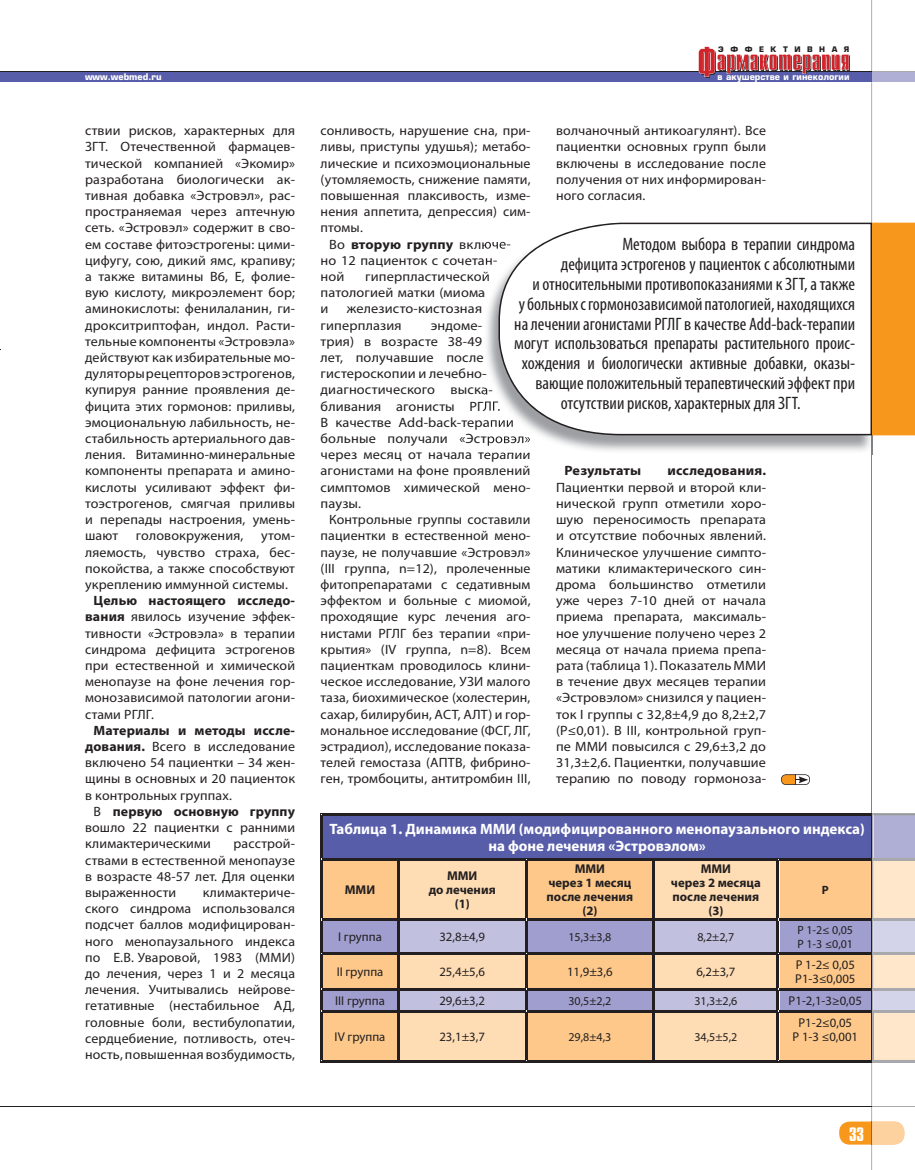
<style>
.page{position:relative;width:915px;height:1170px;background:#fff}
.page>*{position:absolute;margin:0;border:0;box-sizing:border-box;transform-origin:0 0}
.t1{font:19.5px "Star C";color:#fff}
.t2{font:condensed 18px "Myriad Pro";color:#231f20}
.t3{font:700 15px/16.5px "Myriad Pro";color:#fff;text-align:center}
.t4{font:13.5px/16.2px "Myriad Pro";letter-spacing:.01em;color:#231f20;text-align:justify}
.t5{font:13.5px/16.2px "Myriad Pro";letter-spacing:.01em;color:#231f20;text-align:justify;scale:1.04 1}
.t6{font:13.5px/16.2px "Myriad Pro";letter-spacing:.01em;color:#231f20;text-align:justify;scale:1.05 1}
.t7{font:13.5px/16.2px "Myriad Pro";letter-spacing:.01em;color:#231f20;scale:1.06 1}
.t8{font:700 13.5px "Myriad Pro";letter-spacing:.01em;color:#231f20;scale:1.05 1}
.t9{font:12.75px/14.1px "Myriad Pro";color:#231f20}
.t10{font:700 12.75px/14.1px "Myriad Pro";color:#231f20;text-align:center}
.t11{font:12px/13.2px "Myriad Pro";color:#231f20}
.t12{font:700 12px "Myriad Pro";color:#231f20}
.t13{font:700 9px "Europe";color:#fff}
.t14{font:700 7.5px "Europe";letter-spacing:.87em;color:#231f20}
.s1{font-weight:700}
</style>
<div class="page">
<div style="left:838px;top:1121px;width:66px;height:23px;background:#f7981d;border-radius:11px"></div>
<svg style="left:781px;top:774px;width:28px;height:11px"></svg>
<hr style="left:0;top:1105px;width:914px;height:1px;background:#231f20">
<hr style="left:0;top:71px;width:914px;height:2px;background:#231f20">
<div style="left:0;top:72px;width:914px;height:10px;background:#585da9"></div>
<svg style="left:698px;top:47px;width:151px;height:31px"></svg>
<svg style="left:872px;top:0;width:42px;height:1137px"></svg>
<hr style="left:871px;top:1105px;width:43px;height:1px;background:#a8a9ad">
<hr style="left:871px;top:71px;width:43px;height:1px;background:#a8a9ad">
<div style="left:871px;top:72px;width:43px;height:10px;background:#afafd6"></div>
<hr style="left:871px;top:0;width:1px;height:71px;background:#808285">
<hr style="left:871px;top:82px;width:1px;height:143px;background:#808285">
<hr style="left:871px;top:454px;width:1px;height:359px;background:#808285">
<hr style="left:871px;top:1062px;width:1px;height:43px;background:#808285">
<svg style="left:871px;top:1105px;width:33px;height:64px"></svg>
<svg style="left:320px;top:813px;width:594px;height:249px;background:#bda69f"></svg>
<img style="left:484px;top:241px;width:389px;height:213px">
<img style="left:484px;top:242px;width:14px;height:7px">
<svg style="left:484px;top:256px;width:12px;height:43px"></svg>
<svg style="left:484px;top:368px;width:2px;height:13px"></svg>
<svg style="left:484px;top:388px;width:8px;height:8px"></svg>
<img style="left:484px;top:401px;width:14px;height:10px">
<img style="left:484px;top:417px;width:14px;height:12px">
<img style="left:484px;top:433px;width:46px;height:13px">
<img style="left:484px;top:452px;width:46px;height:2px">
<img style="left:871px;top:435px;width:1px;height:19px">
<svg style="left:498px;top:223px;width:373px;height:212px"></svg>
<div style="left:871px;top:223px;width:43px;height:212px;background:#f7981d"></div>
<p class="t14" style="left:718px;top:45px;width:133px">ЭФФЕКТИВНАЯ</p>
<p class="t13" style="left:85px;top:71px;width:78px">www.webmed.ru</p>
<p class="t13" style="left:717px;top:71px;width:133px">в акушерстве и гинекологии</p>
<p class="t5" style="left:85px;top:122px;width:203px">ствии рисков, характерных для ЗГТ. Отечественной фармацев&shy;тической компанией «Экомир» разработана биологически ак&shy;тивная добавка «Эстровэл», рас&shy;пространяемая через аптечную сеть. «Эстровэл» содержит в сво&shy;ем составе фитоэстрогены: цими&shy;цифугу, сою, дикий ямс, крапиву; а также витамины В6, Е, фолие&shy;вую кислоту, микроэлемент бор; аминокислоты: фенилаланин, ги&shy;дрокситриптофан, индол. Расти&shy;тельные компоненты «Эстровэла» действуют как избирательные мо&shy;дуляторы рецепторов эстрогенов, купируя ранние проявления де&shy;фицита этих гормонов: приливы, эмоциональную лабильность, не&shy;стабильность артериального дав&shy;ления. Витаминно-минеральные компоненты препарата и амино&shy;кислоты усиливают эффект фи&shy;тоэстрогенов, смягчая приливы и перепады настроения, умень&shy;шают</p>
<p class="t5" style="left:85px;top:527px;width:203px;text-indent:176px">утом&shy;ляемость, чувство страха, бес&shy;покойства, а также способствуют укреплению иммунной системы.</p>
<p class="t4" style="left:85px;top:592px;width:211px;text-indent:9px"><span class="s1">Целью настоящего исследо&shy;вания</span> явилось изучение эффек&shy;тивности «Эстровэла» в терапии синдрома дефицита эстрогенов при естественной и химической менопаузе на фоне лечения гор&shy;монозависимой патологии агони&shy;стами РГЛГ.</p>
<p class="t4" style="left:85px;top:722px;width:211px;text-indent:9px"><span class="s1">Материалы и методы иссле&shy;дования.</span> Всего в исследование включено 54 пациентки – 34 жен&shy;щины в основных и 20 пациенток в контрольных группах.</p>
<p class="t4" style="left:85px;top:803px;width:211px;text-indent:9px">В <span class="s1">первую основную группу </span>вошло 22 пациентки с ранними климактерическими</p>
<p class="t5" style="left:136px;top:527px;width:105px">головокружения,</p>
<p class="t4" style="left:85px;top:835px;width:211px;text-indent:148px">расстрой&shy;ствами в естественной менопаузе в возрасте 48-57 лет. Для оценки выраженности</p>
<p class="t4" style="left:85px;top:884px;width:211px;text-indent:118px">климактериче&shy;ского синдрома использовался подсчет баллов модифицирован&shy;ного менопаузального индекса по Е.В. Уваровой, 1983 (ММИ) до лечения, через 1 и 2 месяца лечения. Учитывались нейрове&shy;гетативные (нестабильное АД, головные боли, вестибулопатии, сердцебиение, потливость, отеч&shy;ность, повышенная возбудимость,</p>
<p class="t4" style="left:556px;top:122px;width:211px">волчаночный антикоагулянт). Все пациентки основных групп были включены в исследование после получения от них информирован&shy;ного согласия.</p>
<p class="t4" style="left:320px;top:122px;width:211px">сонливость, нарушение сна, при&shy;ливы, приступы удушья); метабо&shy;лические и психоэмоциональные (утомляемость, снижение памяти, повышенная плаксивость, изме&shy;нения аппетита, депрессия) сим&shy;птомы.</p>
<p class="t7" style="left:320px;top:236px;width:181px;text-indent:9px">Во <span class="s1">вторую группу</span> включе&shy;но 12 пациенток с сочетан&shy;ной</p>
<h2 class="t2" style="left:622px;top:233px;width:234px">Методом выбора в терапии синдрома</h2>
<h2 class="t2" style="left:560px;top:253px;width:295px">дефицита эстрогенов у пациенток с абсолютными</h2>
<h2 class="t2" style="left:532px;top:273px;width:324px">и относительными противопоказаниями к ЗГТ, а также</h2>
<h2 class="t2" style="left:518px;top:293px;width:338px">у больных с гормонозависимой патологией, находящихся</h2>
<h2 class="t2" style="left:514px;top:313px;width:342px">на лечении агонистами РГЛГ в качестве Add-back-терапии</h2>
<h2 class="t2" style="left:514px;top:332px;width:342px">могут использоваться препараты растительного проис-</h2>
<h2 class="t2" style="left:521px;top:352px;width:335px">хождения и биологически активные добавки, оказы-</h2>
<h2 class="t2" style="left:535px;top:372px;width:321px">вающие положительный терапевтический эффект при</h2>
<h2 class="t2" style="left:560px;top:392px;width:241px">отсутствии рисков, характерных для ЗГТ.</h2>
<p class="t7" style="left:320px;top:268px;width:161px;text-indent:45px">гиперпластической патологией матки (миома и</p>
<p class="t7" style="left:320px;top:300px;width:154px;text-indent:26px">железисто-кистозная гиперплазия</p>
<p class="t7" style="left:320px;top:317px;width:199px;text-indent:110px">эндоме-<br>трия) в возрасте 38-49<br>лет, получавшие после гистероскопии и лечебно&shy;диагностического выска&shy;бливания агонисты РГЛГ.<br>В качестве Add-back-терапии больные получали «Эстровэл» через месяц от начала терапии агонистами на фоне проявлений симптомов химической мено&shy;паузы.</p>
<p class="t4" style="left:320px;top:511px;width:211px;text-indent:9px">Контрольные группы составили пациентки в естественной мено&shy;паузе, не получавшие «Эстровэл» (III группа, n=12), пролеченные фитопрепаратами с седативным эффектом и больные с миомой, проходящие курс лечения аго&shy;нистами РГЛГ без терапии «при&shy;крытия» (IV группа, n=8). Всем пациенткам проводилось клини&shy;ческое исследование, УЗИ малого таза, биохимическое (холестерин, сахар, билирубин, АСТ, АЛТ) и гор&shy;мональное исследование (ФСГ, ЛГ, эстрадиол), исследование показа&shy;телей гемостаза (АПТВ, фибрино&shy;ген, тромбоциты, антитромбин III,</p>
<p class="t8" style="left:564px;top:462px;width:74px">Результаты</p>
<p class="t8" style="left:667px;top:462px;width:95px">исследования.</p>
<p class="t6" style="left:556px;top:479px;width:201px">Пациентки первой и второй кли&shy;нической групп отметили хоро&shy;шую переносимость препарата и отсутствие побочных явлений.<br>Клиническое улучшение симпто&shy;матики климактерического син&shy;дрома большинство отметили уже через 7-10 дней от начала приема препарата, максималь&shy;ное улучшение получено через 2 месяца от начала приема препа&shy;рата (таблица 1). Показатель ММИ в течение двух месяцев терапии «Эстровэлом» снизился у пациен&shy;ток I группы с 32,8±4,9 до 8,2±2,7 (Р≤0,01). В III, контрольной груп&shy;пе ММИ повысился с 29,6±3,2 до 31,3±2,6. Пациентки, получавшие терапию по поводу гормоноза-</p>
<p class="t3" style="left:329px;top:820px;width:536px">Таблица 1. Динамика ММИ (модифицированного менопаузального индекса) на фоне лечения «Эстровэлом»</p>
<p class="t10" style="left:345px;top:882px;width:32px">ММИ</p>
<p class="t10" style="left:428px;top:868px;width:68px">ММИ<br>до лечения (1)</p>
<p class="t10" style="left:546px;top:861px;width:88px">ММИ<br>через 1 месяц после лечения (2)</p>
<p class="t10" style="left:670px;top:861px;width:91px">ММИ<br>через 2 месяца после лечения (3)</p>
<p class="t12" style="left:821px;top:881px;width:8px">Р</p>
<p class="t9" style="left:338px;top:929px;width:45px">I группа</p>
<p class="t9" style="left:439px;top:929px;width:47px">32,8±4,9</p>
<p class="t11" style="left:568px;top:930px;width:44px">15,3±3,8</p>
<p class="t11" style="left:697px;top:930px;width:38px">8,2±2,7</p>
<p class="t11" style="left:797px;top:923px;width:57px">Р 1-2≤ 0,05<br>Р 1-3 ≤0,01</p>
<p class="t9" style="left:336px;top:964px;width:48px">II группа</p>
<p class="t9" style="left:439px;top:964px;width:47px">25,4±5,6</p>
<p class="t9" style="left:567px;top:964px;width:47px">11,9±3,6</p>
<p class="t9" style="left:696px;top:964px;width:41px">6,2±3,7</p>
<p class="t9" style="left:794px;top:957px;width:62px">Р 1-2≤ 0,05<br>Р1-3≤0,005</p>
<p class="t9" style="left:335px;top:993px;width:51px">III группа</p>
<p class="t9" style="left:439px;top:993px;width:47px">29,6±3,2</p>
<p class="t11" style="left:568px;top:993px;width:44px">30,5±2,2</p>
<p class="t11" style="left:694px;top:993px;width:44px">31,3±2,6</p>
<p class="t9" style="left:788px;top:993px;width:75px">Р1-2,1-3≥0,05</p>
<p class="t9" style="left:334px;top:1029px;width:52px">IV группа</p>
<p class="t9" style="left:439px;top:1029px;width:47px">23,1±3,7</p>
<p class="t11" style="left:568px;top:1029px;width:44px">29,8±4,3</p>
<p class="t11" style="left:694px;top:1029px;width:44px">34,5±5,2</p>
<p class="t9" style="left:792px;top:1015px;width:67px;text-align:center">Р1-2≤0,05<br>Р 1-3 ≤0,001</p>
<h1 class="t1" style="left:848px;top:1123px;width:17px">33</h1>
</div>
